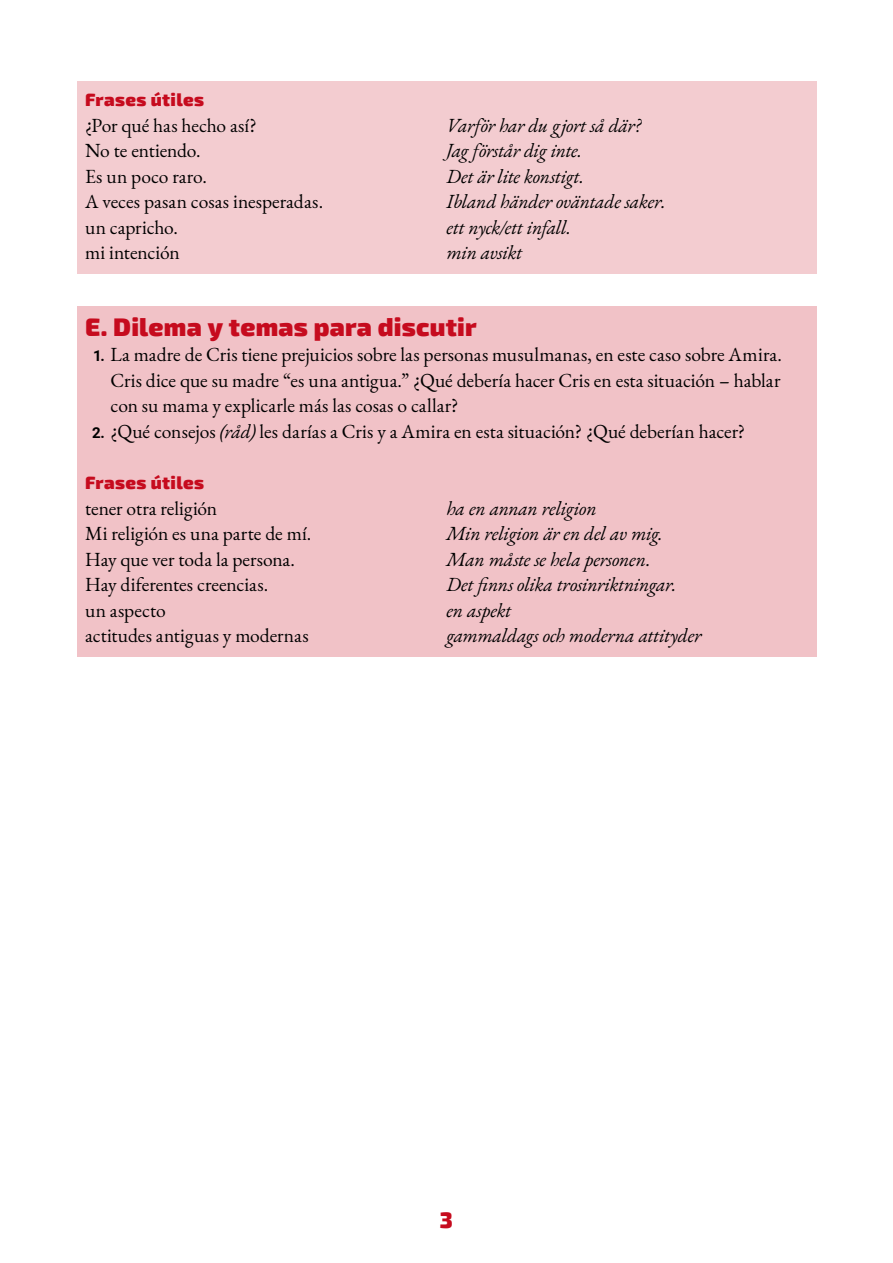
<style>
.page{position:relative;width:893px;height:1263px;background:#fff}
.page>*{position:absolute;margin:0;border:0;box-sizing:border-box;transform-origin:0 0}
.t1{font:900 25.5px "Exo 2";letter-spacing:.01em;color:#c60b1e}
.t2{font:900 22.5px "Exo 2";color:#c60b1e}
.t3{font:19.5px/25.5px "EB Garamond";color:#000;text-align:justify}
.t4{font:italic 19.5px "EB Garamond";letter-spacing:-.015em;color:#000}
.t5{font:900 18px "Exo 2";letter-spacing:.02em;color:#c60b1e}
.s1{font-family:"Roboto";font-weight:700;font-size:15px}
.s2{font-style:italic}
</style>
<div class="page">
<div style="left:77px;top:81px;width:739px;height:192px;background:#f3ccd0"></div>
<div style="left:77px;top:307px;width:739px;height:350px;background:#f1c2c7"></div>
<p class="t5" style="left:85px;top:89px;width:121px">Frases útiles</p>
<p class="t3" style="left:85px;top:113px;width:173px">¿Por qué has hecho así?</p>
<p class="t4" style="left:446px;top:113px;width:196px">Varför har du gjort så där?</p>
<p class="t3" style="left:85px;top:138px;width:117px">No te entiendo.</p>
<p class="t4" style="left:446px;top:138px;width:137px">Jag förstår dig inte.</p>
<p class="t3" style="left:85px;top:164px;width:123px">Es un poco raro.</p>
<p class="t4" style="left:446px;top:164px;width:139px">Det är lite konstigt.</p>
<p class="t3" style="left:85px;top:189px;width:240px">A veces pasan cosas inesperadas.</p>
<p class="t4" style="left:446px;top:189px;width:221px">Ibland händer oväntade saker.</p>
<p class="t3" style="left:85px;top:215px;width:95px">un capricho.</p>
<p class="t4" style="left:446px;top:215px;width:126px">ett nyck/ett infall.</p>
<p class="t3" style="left:85px;top:240px;width:96px">mi intención</p>
<p class="t4" style="left:446px;top:240px;width:77px">min avsikt</p>
<h1 class="t1" style="left:85px;top:311px;width:393px">E. Dilema y temas para discutir</h1>
<p class="t3" style="left:111px;top:342px;width:673px;text-indent:-17px"><span class="s1">1.</span> La madre de Cris tiene prejuicios sobre las personas musulmanas, en este caso sobre Amira.<br>Cris dice que su madre “es una antigua.” ¿Qué debería hacer Cris en esta situación – hablar con su mama y explicarle más las cosas o callar?</p>
<p class="t3" style="left:92px;top:419px;width:655px"><span class="s1">2.</span> ¿Qué consejos <span class="s2">(råd)</span> les darías a Cris y a Amira en esta situación? ¿Qué deberían hacer?</p>
<p class="t5" style="left:85px;top:472px;width:121px">Frases útiles</p>
<p class="t3" style="left:85px;top:495px;width:134px">tener otra religión</p>
<p class="t4" style="left:446px;top:495px;width:152px">ha en annan religion</p>
<p class="t3" style="left:85px;top:521px;width:228px">Mi religión es una parte de mí.</p>
<p class="t4" style="left:446px;top:521px;width:218px">Min religion är en del av mig.</p>
<p class="t3" style="left:85px;top:546px;width:212px">Hay que ver toda la persona.</p>
<p class="t4" style="left:446px;top:546px;width:206px">Man måste se hela personen.</p>
<p class="t3" style="left:85px;top:572px;width:185px">Hay diferentes creencias.</p>
<p class="t4" style="left:446px;top:572px;width:231px">Det finns olika trosinriktningar.</p>
<p class="t3" style="left:85px;top:597px;width:82px">un aspecto</p>
<p class="t4" style="left:446px;top:597px;width:66px">en aspekt</p>
<p class="t3" style="left:85px;top:623px;width:225px">actitudes antiguas y modernas</p>
<p class="t4" style="left:446px;top:623px;width:256px">gammaldags och moderna attityder</p>
<p class="t2" style="left:440px;top:1206px;width:15px">3</p>
</div>
